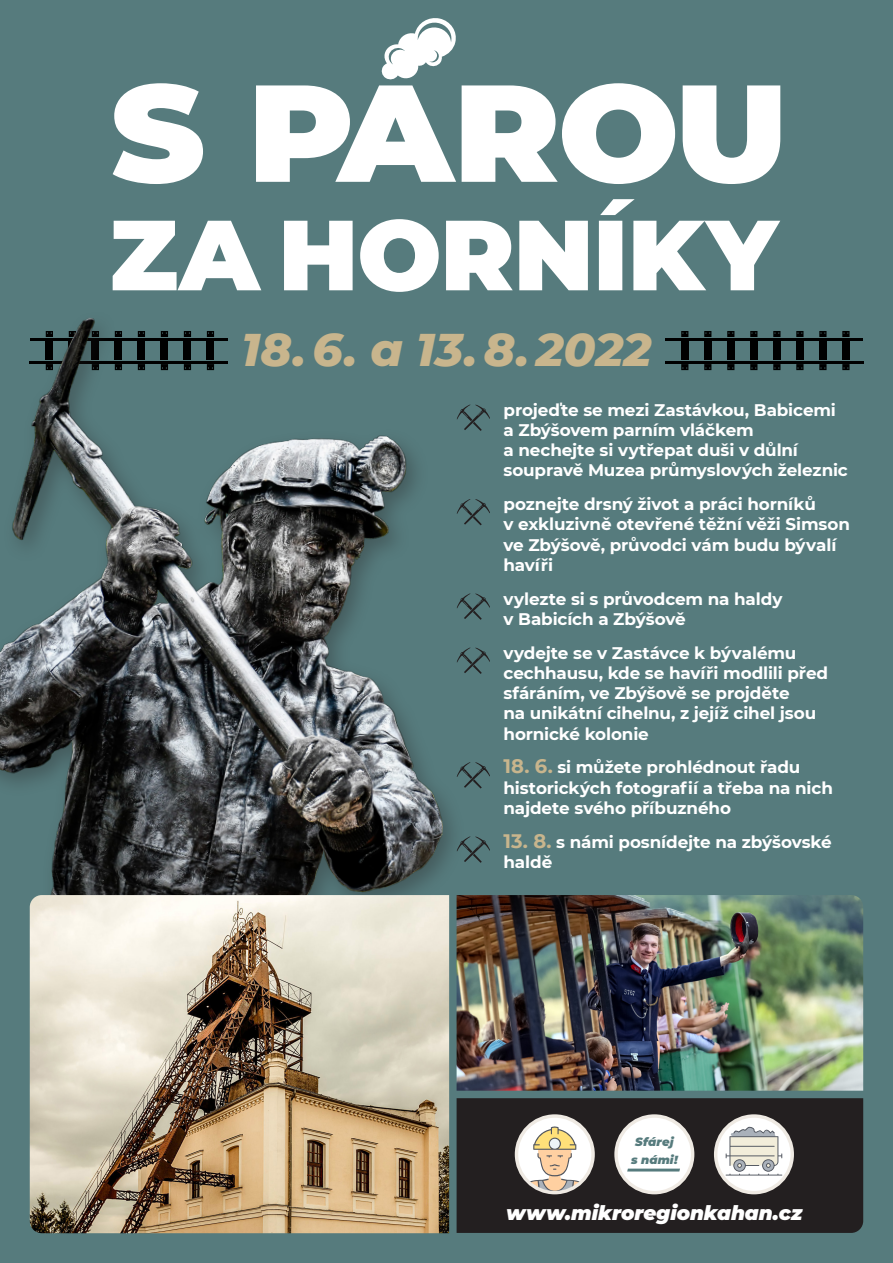
<style>
.page{position:relative;width:893px;height:1263px;background:#567b7d}
.page>*{position:absolute;margin:0;border:0;box-sizing:border-box;transform-origin:0 0}
.Základní_odstavec{font:italic 800 46.8px "Montserrat";color:#c8b58d}
.Základní_odstavec-2{font:italic 900 19.8px "Montserrat";color:#fff}
.Odrážky_str__1{font:700 16.8px/20.1px "Montserrat";letter-spacing:-.01em;color:#fff}
.Základní_odstavec-3{font:italic 900 11.7px "Montserrat";letter-spacing:.015em;color:#567b7d}
.s1{font-size:19.5px;color:#c8b58d}
</style>
<div class="page">
<div style="left:457px;top:1098px;width:406px;height:135px;background:#231f20"></div>
<svg style="left:516px;top:1116px;width:77px;height:76px"></svg>
<svg style="left:522px;top:1126px;width:66px;height:66px"></svg>
<div style="left:515px;top:1114px;width:80px;height:80px;border:3px solid #efeae3;border-radius:50%"></div>
<svg style="left:716px;top:1116px;width:76px;height:76px;fill:#fff"></svg>
<svg style="left:726px;top:1127px;width:56px;height:48px"></svg>
<div style="left:714px;top:1114px;width:80px;height:80px;border:3px solid #efeae3;border-radius:50%"></div>
<div style="left:616px;top:1116px;width:77px;height:76px;background:#fff;border-radius:50%"></div>
<div style="left:614px;top:1114px;width:80px;height:80px;border:3px solid #efeae3;border-radius:50%"></div>
<svg style="left:627px;top:1168px;width:53px;height:3px"></svg>
<img style="left:457px;top:895px;width:406px;height:196px">
<svg style="left:113px;top:199px;width:667px;height:93px"></svg>
<svg style="left:113px;top:83px;width:90px;height:101px"></svg>
<svg style="left:683px;top:85px;width:97px;height:99px"></svg>
<svg style="left:256px;top:18px;width:419px;height:166px"></svg>
<hr style="left:665px;top:338px;width:198px;height:2px;background:#000">
<div style="left:773px;top:341px;width:7px;height:19px;background:#000"></div>
<div style="left:704px;top:341px;width:7px;height:19px;background:#000"></div>
<div style="left:727px;top:341px;width:7px;height:19px;background:#000"></div>
<div style="left:750px;top:341px;width:7px;height:19px;background:#000"></div>
<div style="left:819px;top:341px;width:7px;height:19px;background:#000"></div>
<div style="left:796px;top:341px;width:7px;height:19px;background:#000"></div>
<div style="left:681px;top:341px;width:7px;height:19px;background:#000"></div>
<div style="left:842px;top:341px;width:7px;height:19px;background:#000"></div>
<svg style="left:681px;top:331px;width:7px;height:6px"></svg>
<svg style="left:773px;top:364px;width:7px;height:6px"></svg>
<svg style="left:704px;top:331px;width:7px;height:6px"></svg>
<svg style="left:750px;top:331px;width:7px;height:6px"></svg>
<svg style="left:727px;top:331px;width:7px;height:6px"></svg>
<svg style="left:796px;top:364px;width:7px;height:6px"></svg>
<svg style="left:727px;top:364px;width:7px;height:6px"></svg>
<svg style="left:704px;top:364px;width:7px;height:6px"></svg>
<svg style="left:681px;top:364px;width:7px;height:6px"></svg>
<svg style="left:750px;top:364px;width:7px;height:6px"></svg>
<svg style="left:842px;top:331px;width:7px;height:6px"></svg>
<svg style="left:773px;top:331px;width:7px;height:6px"></svg>
<svg style="left:819px;top:364px;width:7px;height:6px"></svg>
<svg style="left:819px;top:331px;width:7px;height:6px"></svg>
<svg style="left:796px;top:331px;width:7px;height:6px"></svg>
<svg style="left:842px;top:364px;width:7px;height:6px"></svg>
<hr style="left:665px;top:361px;width:198px;height:2px;background:#000">
<svg style="left:466px;top:404px;width:24px;height:27px"></svg>
<svg style="left:466px;top:499px;width:24px;height:26px"></svg>
<svg style="left:466px;top:593px;width:24px;height:27px"></svg>
<svg style="left:466px;top:647px;width:24px;height:27px"></svg>
<svg style="left:466px;top:762px;width:24px;height:26px"></svg>
<svg style="left:466px;top:836px;width:24px;height:27px"></svg>
<img style="left:0;top:318px;width:462px;height:597px">
<img style="left:30px;top:895px;width:419px;height:338px">
<p class="Základní_odstavec" style="left:242px;top:315px;width:411px">18. 6. a 13. 8. 2022</p>
<p class="Odrážky_str__1" style="left:503px;top:399px;width:346px">projeďte se mezi Zastávkou, Babicemi a Zbýšovem parním vláčkem<br>a nechejte si vytřepat duši v důlní soupravě Muzea průmyslových železnic</p>
<p class="Odrážky_str__1" style="left:503px;top:493px;width:348px">poznejte drsný život a práci horníků<br>v exkluzivně otevřené těžní věži Simson ve Zbýšově, průvodci vám budu bývalí havíři</p>
<p class="Odrážky_str__1" style="left:503px;top:588px;width:280px">vylezte si s průvodcem na haldy v Babicích a Zbýšově</p>
<p class="Odrážky_str__1" style="left:503px;top:642px;width:326px">vydejte se v Zastávce k bývalému cechhausu, kde se havíři modlili před sfáráním, ve Zbýšově se projděte<br>na unikátní cihelnu, z jejíž cihel jsou hornické kolonie</p>
<p class="Odrážky_str__1" style="left:503px;top:757px;width:331px"><span class="s1">18. 6.</span> si můžete prohlédnout řadu historických fotografií a třeba na nich najdete svého příbuzného</p>
<p class="Odrážky_str__1" style="left:503px;top:831px;width:330px"><span class="s1">13. 8.</span> s námi posnídejte na zbýšovské haldě</p>
<p class="Základní_odstavec-3" style="left:635px;top:1133px;width:40px">Sfárej</p>
<p class="Základní_odstavec-3" style="left:631px;top:1150px;width:48px">s námi!</p>
<p class="Základní_odstavec-2" style="left:506px;top:1198px;width:298px">www.mikroregionkahan.cz</p>
</div>
